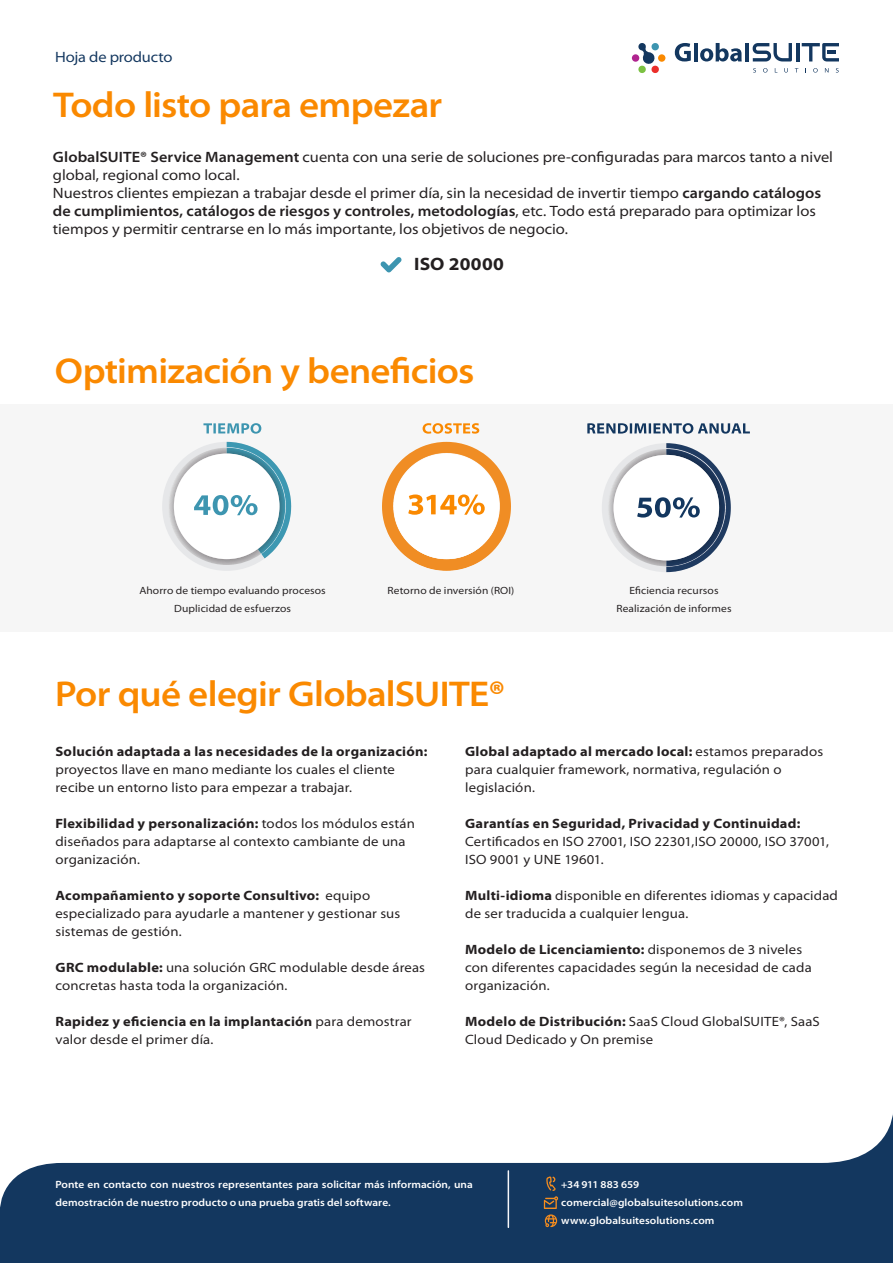
<style>
.page{position:relative;width:893px;height:1263px;background:#fff}
.page>*{position:absolute;margin:0;border:0;box-sizing:border-box;transform-origin:0 0}
.t1{font:600 semi-expanded 36px "Myriad Pro";letter-spacing:-.02em;color:#fa8900}
.t2{font:700 semi-expanded 18px "Myriad Pro";letter-spacing:.015em;color:#231f20}
.t3{font:semi-expanded 15px/18px "Myriad Pro";color:#231f20}
.t4{font:semi-expanded 15px "Myriad Pro";letter-spacing:-.01em;color:#13375f}
.t5{font:semi-expanded 13.5px/18px "Myriad Pro";letter-spacing:.01em;color:#231f20}
.t6{font:600 semi-expanded 10.5px/18px "Myriad Pro";letter-spacing:.005em;color:#fff}
.t7{font:semi-expanded 10.5px "Myriad Pro";letter-spacing:.015em;color:#231f20}
.s1{font-weight:600}
.s2{font-weight:700}
</style>
<div class="page">
<div style="left:658px;top:54px;width:7px;height:8px;background:#fa8900;border-radius:50%"></div>
<div style="left:632px;top:54px;width:7px;height:8px;background:#b0248f;border-radius:50%"></div>
<svg style="left:638px;top:43px;width:21px;height:30px"></svg>
<svg style="left:753px;top:68px;width:3px;height:5px"></svg>
<svg style="left:763px;top:68px;width:4px;height:5px"></svg>
<svg style="left:784px;top:68px;width:4px;height:5px"></svg>
<svg style="left:813px;top:68px;width:5px;height:5px"></svg>
<svg style="left:836px;top:68px;width:3px;height:5px"></svg>
<svg style="left:753px;top:43px;width:39px;height:18px"></svg>
<hr style="left:796px;top:43px;width:3px;height:18px;background:#13375f">
<svg style="left:802px;top:43px;width:37px;height:18px"></svg>
<svg style="left:675px;top:43px;width:16px;height:18px"></svg>
<hr style="left:694px;top:43px;width:4px;height:18px;background:#13375f">
<svg style="left:700px;top:43px;width:42px;height:18px"></svg>
<hr style="left:745px;top:43px;width:3px;height:18px;background:#13375f">
<svg style="left:0;top:1114px;width:893px;height:149px;fill:#13375f"></svg>
<svg style="left:544px;top:1176px;width:14px;height:51px"></svg>
<hr style="left:508px;top:1171px;width:1px;height:56px;background:#f7f7fa">
<svg style="left:381px;top:257px;width:20px;height:15px"></svg>
<div style="left:0;top:404px;width:893px;height:227px;background:#f6f6f6"></div>
<img style="left:382px;top:442px;width:129px;height:129px">
<div style="left:394px;top:454px;width:105px;height:105px;background:#fff;border-radius:50%"></div>
<svg style="left:162px;top:442px;width:129px;height:129px"></svg>
<svg style="left:408px;top:494px;width:77px;height:21px"></svg>
<svg style="left:602px;top:443px;width:129px;height:129px"></svg>
<svg style="left:203px;top:423px;width:58px;height:11px"></svg>
<svg style="left:423px;top:423px;width:56px;height:11px"></svg>
<svg style="left:587px;top:423px;width:163px;height:11px"></svg>
<p class="t4" style="left:55px;top:48px;width:119px">Hoja de producto</p>
<p class="t1" style="left:53px;top:85px;width:391px">Todo listo para empezar</p>
<p class="t3" style="left:53px;top:148px;width:781px"><span class="s1">GlobalSUITE® Service Management</span> cuenta con una serie de soluciones pre-configuradas para marcos tanto a nivel global, regional como local.</p>
<p class="t3" style="left:53px;top:184px;width:770px">Nuestros clientes empiezan a trabajar desde el primer día, sin la necesidad de invertir tiempo <span class="s1">cargando catálogos de cumplimientos, catálogos de riesgos y controles, metodologías</span>, etc. Todo está preparado para optimizar los tiempos y permitir centrarse en lo más importante, los objetivos de negocio.</p>
<p class="t2" style="left:414px;top:254px;width:91px">ISO 20000</p>
<p class="t1" style="left:55px;top:350px;width:421px">Optimización y beneficios</p>
<p class="t7" style="left:139px;top:585px;width:188px">Ahorro de tiempo evaluando procesos</p>
<p class="t7" style="left:388px;top:585px;width:128px">Retorno de inversión (ROI)</p>
<p class="t7" style="left:174px;top:603px;width:118px">Duplicidad de esfuerzos</p>
<p class="t1" style="left:55px;top:673px;width:452px">Por qué elegir GlobalSUITE<span class="s2">®</span></p>
<p class="t7" style="left:629px;top:585px;width:91px">Eficiencia recursos</p>
<p class="t7" style="left:616px;top:603px;width:117px">Realización de informes</p>
<p class="t5" style="left:55px;top:743px;width:373px"><span class="s2">Solución adaptada a las necesidades de la organización: </span>proyectos llave en mano mediante los cuales el cliente recibe un entorno listo para empezar a trabajar.</p>
<p class="t5" style="left:55px;top:815px;width:361px"><span class="s2">Flexibilidad y personalización:</span> todos los módulos están diseñados para adaptarse al contexto cambiante de una organización.</p>
<p class="t5" style="left:55px;top:887px;width:346px"><span class="s2">Acompañamiento y soporte Consultivo:</span> equipo especializado para ayudarle a mantener y gestionar sus sistemas de gestión.</p>
<p class="t5" style="left:55px;top:959px;width:371px"><span class="s2">GRC modulable:</span> una solución GRC modulable desde áreas concretas hasta toda la organización.</p>
<p class="t5" style="left:55px;top:1013px;width:358px"><span class="s2">Rapidez y eficiencia en la implantación</span> para demostrar valor desde el primer día.</p>
<p class="t5" style="left:465px;top:743px;width:360px"><span class="s2">Global adaptado al mercado local:</span> estamos preparados para cualquier framework, normativa, regulación o legislación.</p>
<p class="t5" style="left:465px;top:815px;width:365px"><span class="s2">Garantías en Seguridad, Privacidad y Continuidad:<br></span>Certificados en ISO 27001, ISO 22301,ISO 20000, ISO 37001,<br>ISO 9001 y UNE 19601.</p>
<p class="t5" style="left:465px;top:887px;width:374px"><span class="s2">Multi-idioma</span> disponible en diferentes idiomas y capacidad de ser traducida a cualquier lengua.</p>
<p class="t5" style="left:465px;top:941px;width:348px"><span class="s2">Modelo de Licenciamiento:</span> disponemos de 3 niveles con diferentes capacidades según la necesidad de cada organización.</p>
<p class="t5" style="left:465px;top:1013px;width:356px"><span class="s2">Modelo de Distribución:</span> SaaS Cloud GlobalSUITE®, SaaS<br>Cloud Dedicado y On premise</p>
<p class="t6" style="left:55px;top:1176px;width:419px">Ponte en contacto con nuestros representantes para solicitar más información, una demostración de nuestro producto o una prueba gratis del software.</p>
<p class="t6" style="left:561px;top:1176px;width:79px">+34 911 883 659</p>
<p class="t6" style="left:561px;top:1194px;width:183px">comercial@globalsuitesolutions.com</p>
<p class="t6" style="left:561px;top:1212px;width:155px">www.globalsuitesolutions.com</p>
</div>
